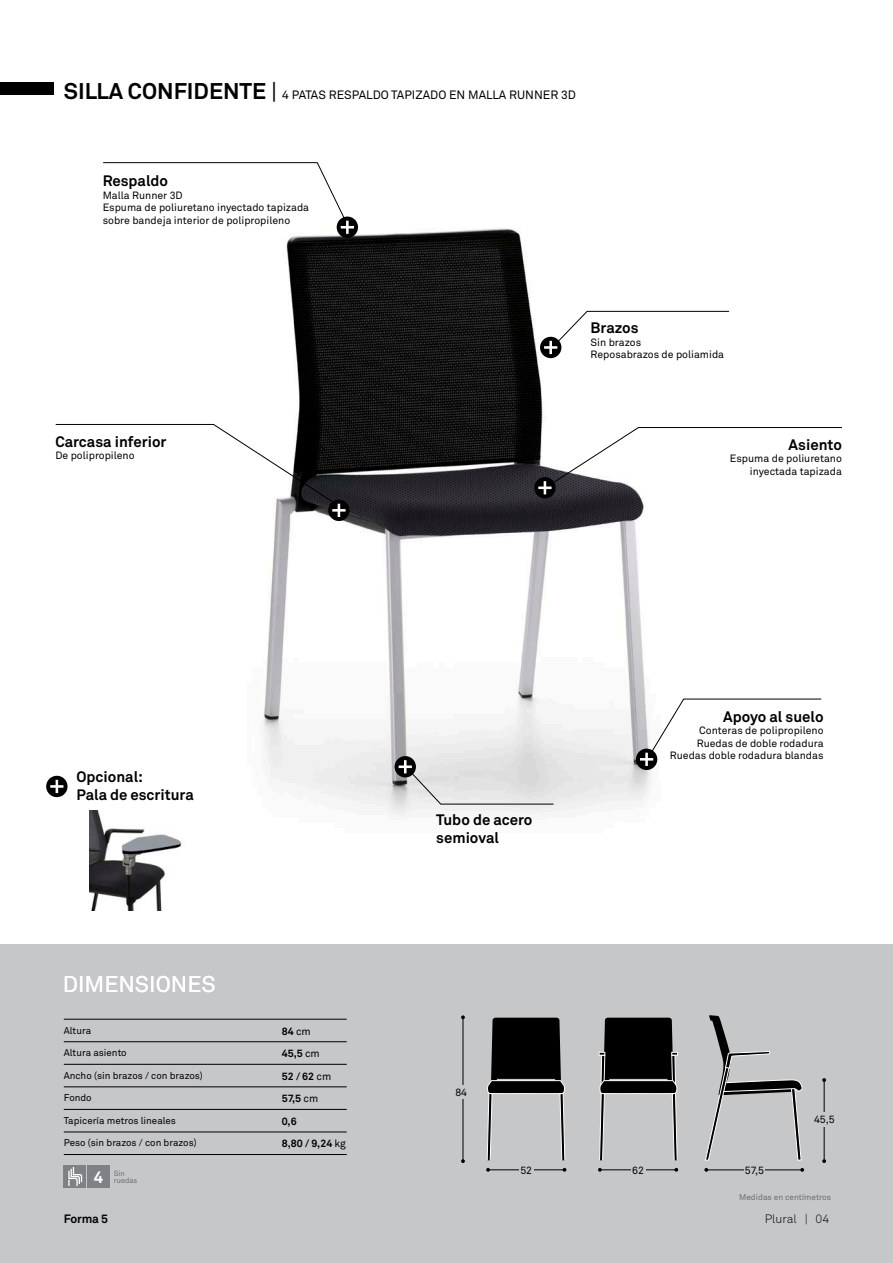
<style>
.page{position:relative;width:893px;height:1263px;background:#fff}
.page>*{position:absolute;margin:0;border:0;box-sizing:border-box;transform-origin:0 0}
.t1{font:22.5px "Akkurat";color:#fff}
.t2{font:700 16.5px "Akkurat";color:#fff}
.t3{font:700 15px/18px "Akkurat";color:#000}
.t4{font:12px "Akkurat";color:#000}
.t5{font:300 12px "Akkurat";color:#000}
.t6{font:700 12px "Akkurat";letter-spacing:-.02em;color:#000}
.t7{font:10.5px/12.6px "Akkurat";color:#000;text-align:right}
.t8{font:700 10.5px/22.5px "Akkurat";color:#000}
.t9{font:9.75px "Akkurat";color:#000}
.t10{font:8.25px "Akkurat";color:#6d6d71}
.t11{font:7.5px/7.5px "Akkurat";color:#6d6d71}
.s1{font-weight:700;font-size:22.5px}
.s2{font-size:22.5px}
.s3{font-weight:400}
</style>
<div class="page">
<img style="left:263px;top:219px;width:466px;height:598px">
<div style="left:0;top:944px;width:893px;height:319px;background:#c6c7c9"></div>
<img style="left:89px;top:810px;width:93px;height:100px">
<svg style="left:46px;top:776px;width:22px;height:21px"></svg>
<svg style="left:50px;top:780px;width:13px;height:13px"></svg>
<svg style="left:487px;top:1018px;width:78px;height:142px"></svg>
<svg style="left:705px;top:1015px;width:98px;height:145px"></svg>
<svg style="left:599px;top:1018px;width:79px;height:142px"></svg>
<svg style="left:461px;top:1015px;width:4px;height:4px"></svg>
<svg style="left:461px;top:1159px;width:4px;height:4px"></svg>
<hr style="left:463px;top:1017px;width:1px;height:144px;background:#000">
<svg style="left:822px;top:1078px;width:4px;height:4px"></svg>
<svg style="left:822px;top:1159px;width:4px;height:4px"></svg>
<hr style="left:824px;top:1080px;width:1px;height:81px;background:#000">
<svg style="left:486px;top:1168px;width:4px;height:4px"></svg>
<hr style="left:488px;top:1169px;width:76px;height:1px;background:#000">
<svg style="left:598px;top:1168px;width:4px;height:4px"></svg>
<svg style="left:674px;top:1168px;width:4px;height:4px"></svg>
<hr style="left:600px;top:1169px;width:76px;height:1px;background:#000">
<svg style="left:704px;top:1168px;width:4px;height:4px"></svg>
<svg style="left:800px;top:1168px;width:4px;height:4px"></svg>
<hr style="left:706px;top:1170px;width:96px;height:1px;background:#000">
<div style="left:455px;top:1085px;width:12px;height:13px;background:#c6c7c9"></div>
<div style="left:814px;top:1112px;width:21px;height:14px;background:#c6c7c9"></div>
<div style="left:519px;top:1164px;width:14px;height:11px;background:#c6c7c9"></div>
<div style="left:631px;top:1164px;width:14px;height:11px;background:#c6c7c9"></div>
<div style="left:744px;top:1166px;width:21px;height:9px;background:#c6c7c9"></div>
<div style="left:64px;top:1166px;width:22px;height:22px;background:#7f8284"></div>
<svg style="left:68px;top:1165px;width:15px;height:21px"></svg>
<div style="left:87px;top:1166px;width:22px;height:22px;background:#7f8284"></div>
<div style="left:636px;top:749px;width:21px;height:21px;background:#000;border-radius:50%"></div>
<svg style="left:640px;top:698px;width:182px;height:68px"></svg>
<div style="left:534px;top:477px;width:22px;height:21px;background:#000;border-radius:50%"></div>
<svg style="left:537px;top:427px;width:305px;height:67px"></svg>
<div style="left:337px;top:217px;width:21px;height:21px;background:#000;border-radius:50%"></div>
<svg style="left:103px;top:162px;width:251px;height:73px"></svg>
<div style="left:540px;top:337px;width:21px;height:21px;background:#000;border-radius:50%"></div>
<svg style="left:544px;top:311px;width:186px;height:43px"></svg>
<div style="left:395px;top:756px;width:21px;height:21px;background:#000;border-radius:50%"></div>
<svg style="left:398px;top:759px;width:156px;height:46px;background:#d4d4d4"></svg>
<div style="left:328px;top:500px;width:22px;height:21px;background:#000;border-radius:50%"></div>
<hr style="left:332px;top:509px;width:14px;height:3px;background:#fff">
<svg style="left:55px;top:424px;width:288px;height:93px"></svg>
<div style="left:0;top:82px;width:53px;height:13px;background:#000"></div>
<hr style="left:64px;top:1041px;width:283px;height:1px;background:#000">
<hr style="left:64px;top:1064px;width:283px;height:1px;background:#000">
<hr style="left:64px;top:1086px;width:283px;height:1px;background:#000">
<hr style="left:64px;top:1109px;width:283px;height:1px;background:#000">
<hr style="left:64px;top:1132px;width:283px;height:1px;background:#000">
<hr style="left:64px;top:1154px;width:283px;height:1px;background:#000">
<hr style="left:64px;top:1019px;width:283px;height:1px;background:#000">
<p class="t4" style="left:64px;top:87px;width:514px"><span class="s1">SILLA CONFIDENTE</span> <span class="s2">|</span> 4 PATAS RESPALDO TAPIZADO EN MALLA RUNNER 3D</p>
<h3 class="t3" style="left:103px;top:172px;width:67px">Respaldo</h3>
<p class="t7" style="left:103px;top:188px;width:208px;text-align:left">Malla Runner 3D<br>Espuma de poliuretano inyectado tapizada sobre bandeja interior de polipropileno</p>
<h3 class="t3" style="left:55px;top:432px;width:113px">Carcasa inferior</h3>
<p class="t7" style="left:55px;top:449px;width:81px">De polipropileno</p>
<h3 class="t3" style="left:591px;top:319px;width:49px">Brazos</h3>
<p class="t7" style="left:591px;top:336px;width:135px;text-align:left">Sin brazos<br>Reposabrazos de poliamida</p>
<h3 class="t3" style="left:789px;top:435px;width:55px">Asiento</h3>
<p class="t7" style="left:730px;top:452px;width:114px">Espuma de poliuretano inyectada tapizada</p>
<h3 class="t3" style="left:77px;top:767px;width:119px">Opcional:<br>Pala de escritura</h3>
<h1 class="t1" style="left:63px;top:970px;width:154px">DIMENSIONES</h1>
<p class="t9" style="left:64px;top:1024px;width:29px">Altura</p>
<p class="t9" style="left:64px;top:1047px;width:64px">Altura asiento</p>
<p class="t9" style="left:64px;top:1069px;width:141px">Ancho (sin brazos / con brazos)</p>
<p class="t9" style="left:64px;top:1092px;width:29px">Fondo</p>
<p class="t9" style="left:64px;top:1114px;width:114px">Tapicería metros lineales</p>
<p class="t9" style="left:64px;top:1137px;width:134px">Peso (sin brazos / con brazos)</p>
<h2 class="t2" style="left:94px;top:1167px;width:11px">4</h2>
<p class="t11" style="left:114px;top:1169px;width:25px">Sin ruedas</p>
<p class="t8" style="left:282px;top:1019px;width:66px">84 <span class="s3">cm<br></span>45,5 <span class="s3">cm<br></span>52 / 62 <span class="s3">cm<br></span>57,5 <span class="s3">cm<br></span>0,6<br>8,80 / 9,24 <span class="s3">kg</span></p>
<h3 class="t3" style="left:436px;top:811px;width:98px">Tubo de acero semioval</h3>
<p class="t7" style="left:455px;top:1086px;width:13px">84</p>
<h3 class="t3" style="left:723px;top:707px;width:102px">Apoyo al suelo</h3>
<p class="t7" style="left:670px;top:724px;width:155px">Conteras de polipropileno<br>Ruedas de doble rodadura<br>Ruedas doble rodadura blandas</p>
<p class="t7" style="left:814px;top:1113px;width:22px">45,5</p>
<p class="t7" style="left:520px;top:1164px;width:13px">52</p>
<p class="t7" style="left:632px;top:1164px;width:13px">62</p>
<p class="t7" style="left:745px;top:1164px;width:21px">57,5</p>
<p class="t10" style="left:739px;top:1192px;width:93px">Medidas en centímetros</p>
<p class="t6" style="left:64px;top:1211px;width:46px">Forma 5</p>
<p class="t5" style="left:765px;top:1211px;width:66px">Plural | 04</p>
</div>
